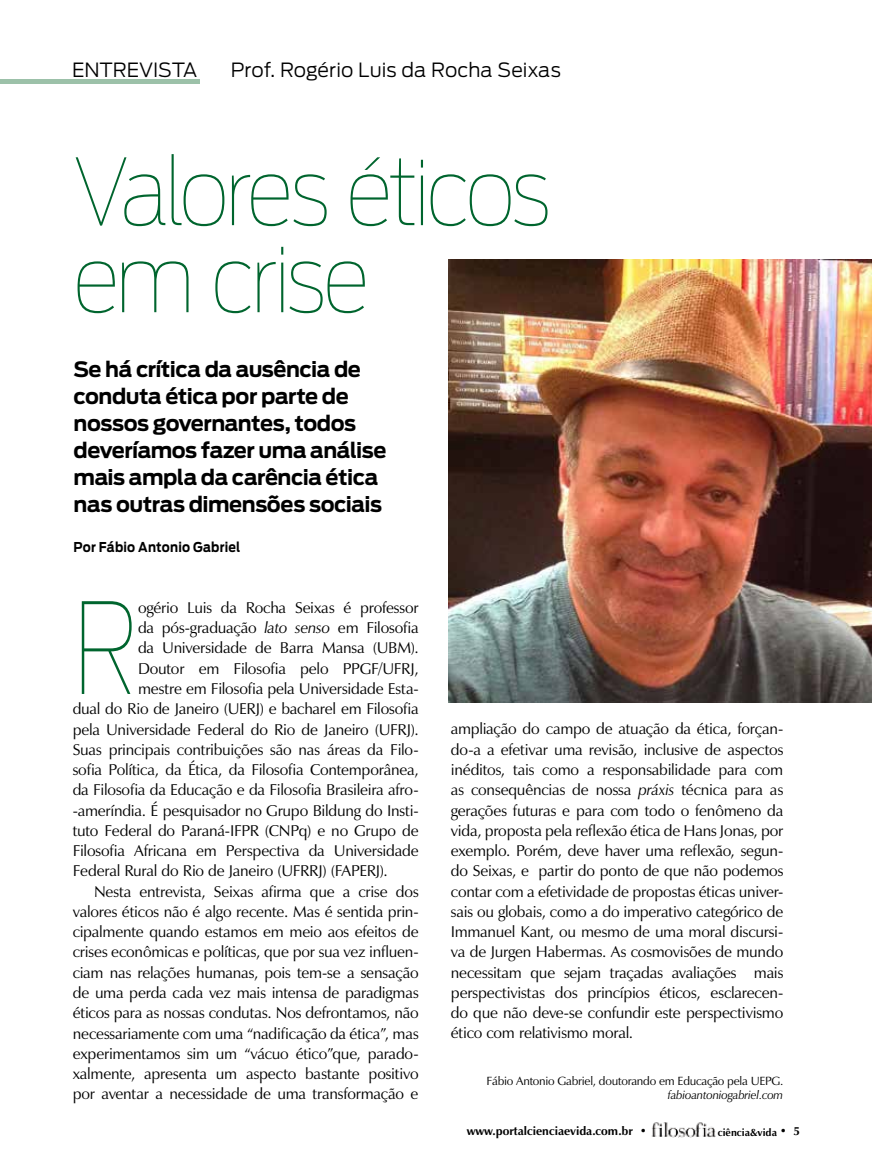
<style>
.page{position:relative;width:872px;height:1170px;background:#fff}
.page>*{position:absolute;margin:0;border:0;box-sizing:border-box;transform-origin:0 0}
.t1{font:100 125.1px "Antenna";color:#00652e;scale:.76 1}
.t2{font:100 91.5px/87px "Antenna";letter-spacing:-.06em;color:#00652e;scale:.9 1}
.t3{font:700 21px/27px "Antenna";letter-spacing:-.025em;color:#000}
.t4{font:300 19.5px "Antenna";letter-spacing:-.005em;color:#000}
.t5{font:15.75px/20.2px "Zap";letter-spacing:-.015em;color:#000;text-align:justify}
.t6{font:700 13.5px "Antenna";letter-spacing:.015em;color:#000;scale:.9 1}
.t7{font:12px "Zap";letter-spacing:-.02em;color:#000}
.t8{font:700 12px "Zap";color:#000}
.t9{font:italic 12px "Zap";letter-spacing:-.02em;color:#000}
.t10{font:700 10.5px "Zap";color:#000}
.s1{font-style:italic}
.s2{font-size:12px}
</style>
<div class="page">
<img style="left:651px;top:1122px;width:65px;height:15px">
<img style="left:449px;top:260px;width:423px;height:442px">
<div style="left:0;top:79px;width:199px;height:5px;background:#9cc1a9"></div>
<p class="t4" style="left:72px;top:58px;width:126px">entrevista</p>
<p class="t4" style="left:231px;top:58px;width:331px">Prof. Rogério Luis da Rocha Seixas</p>
<h2 class="t2" style="left:73px;top:149px;width:533px">Valores éticos em crise</h2>
<h3 class="t3" style="left:74px;top:356px;width:314px">Se há crítica da ausência de conduta ética por parte de nossos governantes, todos deveríamos fazer uma análise mais ampla da carência ética nas outras dimensões sociais</h3>
<p class="t6" style="left:74px;top:539px;width:187px">Por Fábio Antonio Gabriel</p>
<h1 class="t1" style="left:73px;top:573px;width:87px">R</h1>
<p class="t5" style="left:138px;top:597px;width:282px">ogério Luis da Rocha Seixas é professor</p>
<p class="t5" style="left:138px;top:617px;width:282px">da pós-graduação <span class="s1">lato senso</span> em Filosofia</p>
<p class="t5" style="left:138px;top:638px;width:282px">da Universidade de Barra Mansa (UBM).</p>
<p class="t5" style="left:138px;top:658px;width:282px">Doutor em Filosofia pelo PPGF/UFRJ,</p>
<p class="t5" style="left:138px;top:678px;width:282px">mestre em Filosofia pela Universidade Esta-</p>
<p class="t5" style="left:73px;top:698px;width:347px">dual do Rio de Janeiro (UERJ) e bacharel em Filosofia</p>
<p class="t5" style="left:73px;top:719px;width:347px">pela Universidade Federal do Rio de Janeiro (UFRJ).</p>
<p class="t5" style="left:73px;top:739px;width:347px">Suas principais contribuições são nas áreas da Filo-</p>
<p class="t5" style="left:73px;top:759px;width:347px">sofia Política, da Ética, da Filosofia Contemporânea,</p>
<p class="t5" style="left:73px;top:779px;width:347px">da Filosofia da Educação e da Filosofia Brasileira afro-</p>
<p class="t5" style="left:73px;top:800px;width:347px">-ameríndia. É pesquisador no Grupo Bildung do Insti-</p>
<p class="t5" style="left:73px;top:820px;width:347px">tuto Federal do Paraná-IFPR (CNPq) e no Grupo de</p>
<p class="t5" style="left:73px;top:840px;width:347px">Filosofia Africana em Perspectiva da Universidade</p>
<p class="t5" style="left:73px;top:860px;width:316px">Federal Rural do Rio de Janeiro (UFRRJ) (FAPERJ).</p>
<p class="t5" style="left:94px;top:881px;width:326px">Nesta entrevista, Seixas afirma que a crise dos</p>
<p class="t5" style="left:73px;top:901px;width:347px">valores éticos não é algo recente. Mas é sentida prin-</p>
<p class="t5" style="left:73px;top:921px;width:347px">cipalmente quando estamos em meio aos efeitos de</p>
<p class="t5" style="left:73px;top:941px;width:347px">crises econômicas e políticas, que por sua vez influen-</p>
<p class="t5" style="left:73px;top:962px;width:347px">ciam nas relações humanas, pois tem-se a sensação</p>
<p class="t5" style="left:73px;top:982px;width:347px">de uma perda cada vez mais intensa de paradigmas</p>
<p class="t5" style="left:73px;top:1002px;width:347px">éticos para as nossas condutas. Nos defrontamos, não</p>
<p class="t5" style="left:73px;top:1022px;width:347px">necessariamente com uma “nadificação da ética”, mas</p>
<p class="t5" style="left:73px;top:1043px;width:347px">experimentamos sim um “vácuo ético”que, parado-</p>
<p class="t5" style="left:73px;top:1063px;width:347px">xalmente, apresenta um aspecto bastante positivo</p>
<p class="t5" style="left:73px;top:1083px;width:347px">por aventar a necessidade de uma transformação e</p>
<p class="t5" style="left:451px;top:719px;width:334px">ampliação do campo de atuação da ética, forçan&shy;do-a a efetivar uma revisão, inclusive de aspectos inéditos, tais como a responsabilidade para com as consequências de nossa <span class="s1">práxis</span> técnica para as gerações futuras e para com todo o fenômeno da vida, proposta pela reflexão ética de Hans Jonas, por exemplo. Porém, deve haver uma reflexão, segun&shy;do Seixas, e partir do ponto de que não podemos contar com a efetividade de propostas éticas univer&shy;sais ou globais, como a do imperativo categórico de Immanuel Kant, ou mesmo de uma moral discursi&shy;va de Jurgen Habermas. As cosmovisões de mundo necessitam que sejam traçadas avaliações mais perspectivistas dos princípios éticos, esclarecen&shy;do que não deve-se confundir este perspectivismo ético com relativismo moral.</p>
<p class="t7" style="left:486px;top:1073px;width:298px">Fábio Antonio Gabriel, doutorando em Educação pela UEPG.</p>
<p class="t9" style="left:668px;top:1087px;width:117px">fabioantoniogabriel.com</p>
<p class="t8" style="left:467px;top:1123px;width:182px">www.portalcienciaevida.com.br •</p>
<p class="t10" style="left:718px;top:1125px;width:84px">ciência&amp;vida <span class="s2">• 5</span></p>
</div>
